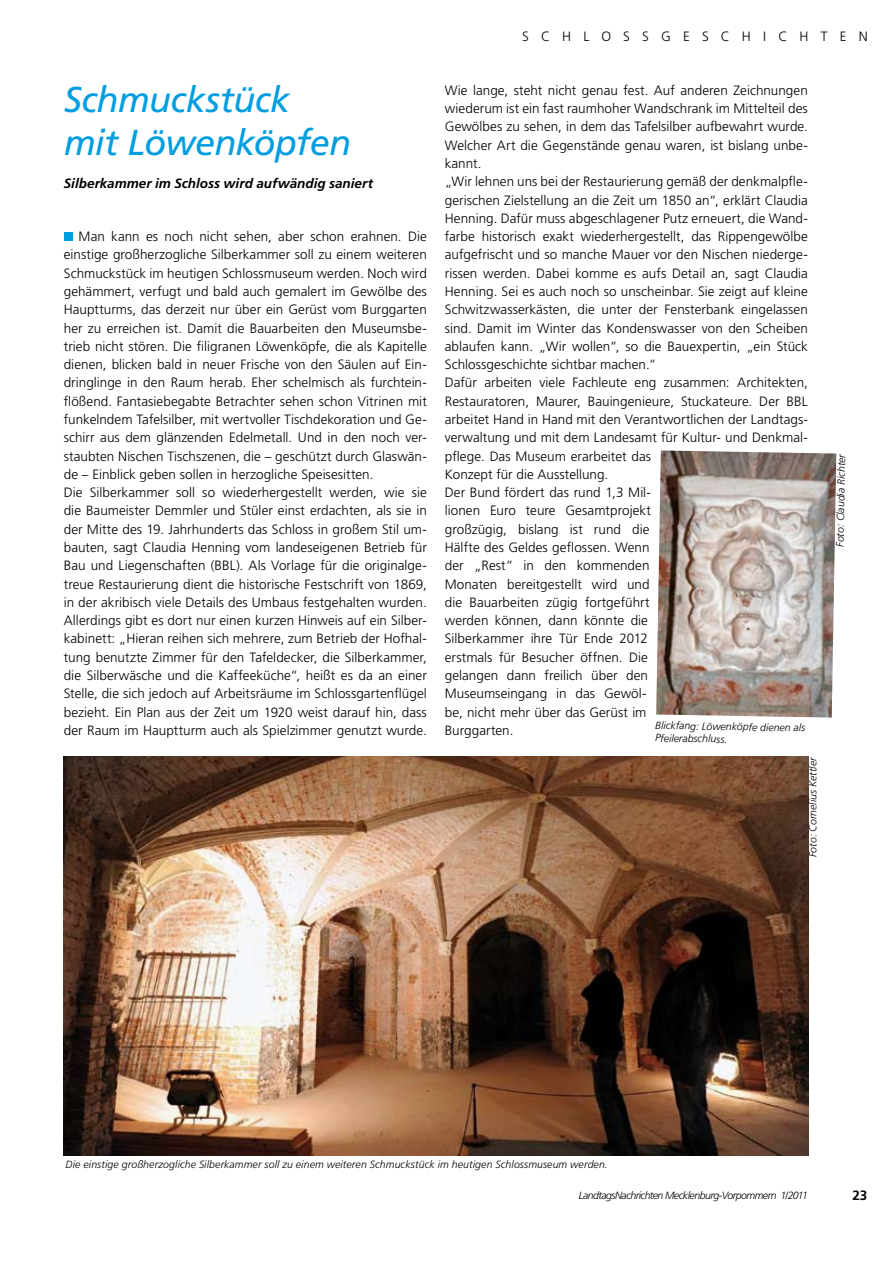
<style>
.page{position:relative;width:893px;height:1263px;background:#fff}
.page>*{position:absolute;margin:0;border:0;box-sizing:border-box;transform-origin:0 0}
.t1{font:italic 36px/43.2px "Frutiger LT";letter-spacing:-.02em;color:#009ee0}
.t2{font:300 13.5px/18.3px "Frutiger LT";letter-spacing:.005em;color:#000}
.t3{font:italic 700 13.5px "Frutiger LT";color:#000}
.t4{font:300 13.5px "Frutiger LT";letter-spacing:.905em;color:#000}
.t5{font:700 13.5px "Frutiger LT";color:#000}
.t6{font:italic 300 10.5px/12.6px "Frutiger LT";letter-spacing:.01em;color:#000}
.t7{font:italic 300 10.5px "Frutiger LT";letter-spacing:-.05em;color:#000}
</style>
<div class="page">
<div style="left:64px;top:233px;width:8px;height:8px;background:#009ee0"></div>
<img style="left:64px;top:756px;width:744px;height:400px">
<img style="left:656px;top:450px;width:180px;height:267px">
<h1 class="t1" style="left:64px;top:78px;width:289px">Schmuckstück mit Löwenköpfen</h1>
<p class="t3" style="left:64px;top:175px;width:311px">Silberkammer im Schloss wird aufwändig saniert</p>
<p class="t2" style="left:64px;top:227px;width:365px;text-indent:15px">Man kann es noch nicht sehen, aber schon erahnen. Die einstige großherzogliche Silberkammer soll zu einem weiteren Schmuckstück im heutigen Schlossmuseum werden. Noch wird gehämmert, verfugt und bald auch gemalert im Gewölbe des Hauptturms, das derzeit nur über ein Gerüst vom Burggarten her zu erreichen ist. Damit die Bauarbeiten den Museumsbe&shy;trieb nicht stören. Die filigranen Löwenköpfe, die als Kapitelle dienen, blicken bald in neuer Frische von den Säulen auf Ein&shy;dringlinge in den Raum herab. Eher schelmisch als furchtein&shy;flößend. Fantasiebegabte Betrachter sehen schon Vitrinen mit funkelndem Tafelsilber, mit wertvoller Tischdekoration und Ge&shy;schirr aus dem glänzenden Edelmetall. Und in den noch ver&shy;staubten Nischen Tischszenen, die – geschützt durch Glaswän&shy;de – Einblick geben sollen in herzogliche Speisesitten.<br>Die Silberkammer soll so wiederhergestellt werden, wie sie die Baumeister Demmler und Stüler einst erdachten, als sie in der Mitte des 19. Jahrhunderts das Schloss in großem Stil um&shy;bauten, sagt Claudia Henning vom landeseigenen Betrieb für Bau und Liegenschaften (BBL). Als Vorlage für die originalge&shy;treue Restaurierung dient die historische Festschrift von 1869, in der akribisch viele Details des Umbaus festgehalten wurden.<br>Allerdings gibt es dort nur einen kurzen Hinweis auf ein Silber&shy;kabinett: „Hieran reihen sich mehrere, zum Betrieb der Hofhal&shy;tung benutzte Zimmer für den Tafeldecker, die Silberkammer, die Silberwäsche und die Kaffeeküche“, heißt es da an einer Stelle, die sich jedoch auf Arbeitsräume im Schlossgartenflügel bezieht. Ein Plan aus der Zeit um 1920 weist darauf hin, dass der Raum im Hauptturm auch als Spielzimmer genutzt wurde.</p>
<p class="t4" style="left:522px;top:29px;width:347px">SCHLOSSGESCHICHTEN</p>
<p class="t2" style="left:445px;top:81px;width:365px">Wie lange, steht nicht genau fest. Auf anderen Zeichnungen wiederum ist ein fast raumhoher Wandschrank im Mittelteil des Gewölbes zu sehen, in dem das Tafelsilber aufbewahrt wurde.<br>Welcher Art die Gegenstände genau waren, ist bislang unbe&shy;kannt.<br>„Wir lehnen uns bei der Restaurierung gemäß der denkmalpfle&shy;gerischen Zielstellung an die Zeit um 1850 an“, erklärt Claudia Henning. Dafür muss abgeschlagener Putz erneuert, die Wand&shy;farbe historisch exakt wiederhergestellt, das Rippengewölbe aufgefrischt und so manche Mauer vor den Nischen niederge&shy;rissen werden. Dabei komme es aufs Detail an, sagt Claudia Henning. Sei es auch noch so unscheinbar. Sie zeigt auf kleine Schwitzwasserkästen, die unter der Fensterbank eingelassen sind. Damit im Winter das Kondenswasser von den Scheiben ablaufen kann. „Wir wollen“, so die Bauexpertin, „ein Stück Schlossgeschichte sichtbar machen.“<br>Dafür arbeiten viele Fachleute eng zusammen: Architekten, Restauratoren, Maurer, Bauingenieure, Stuckateure. Der BBL arbeitet Hand in Hand mit den Verantwortlichen der Landtags&shy;verwaltung und mit dem Landesamt für Kultur- und Denkmal&shy;pflege. Das Museum erarbeitet das<br>Konzept für die Ausstellung.<br>Der Bund fördert das rund 1,3 Mil-<br>lionen Euro teure Gesamtprojekt<br>großzügig, bislang ist rund die<br>Hälfte des Geldes geflossen. Wenn<br>der „Rest“ in den kommenden<br>Monaten bereitgestellt wird und<br>die Bauarbeiten zügig fortgeführt<br>werden können, dann könnte die<br>Silberkammer ihre Tür Ende 2012<br>erstmals für Besucher öffnen. Die<br>gelangen dann freilich über den<br>Museumseingang in das Gewöl-<br>be, nicht mehr über das Gerüst im<br>Burggarten.</p>
<p class="t6" style="left:655px;top:719px;width:151px;rotate:1deg">Blickfang: Löwenköpfe dienen als<br>Pfeilerabschluss.</p>
<p class="t6" style="left:807px;top:857px;width:102px;rotate:-90deg">Foto: Cornelius Kettler</p>
<p class="t6" style="left:834px;top:547px;width:94px;rotate:-89deg">Foto: Claudia Richter</p>
<p class="t6" style="left:66px;top:1158px;width:544px">Die einstige großherzogliche Silberkammer soll zu einem weiteren Schmuckstück im heutigen Schlossmuseum werden.</p>
<p class="t7" style="left:579px;top:1189px;width:231px">LandtagsNachrichten Mecklenburg-Vorpommern 1/2011</p>
<p class="t5" style="left:852px;top:1187px;width:15px">23</p>
</div>
